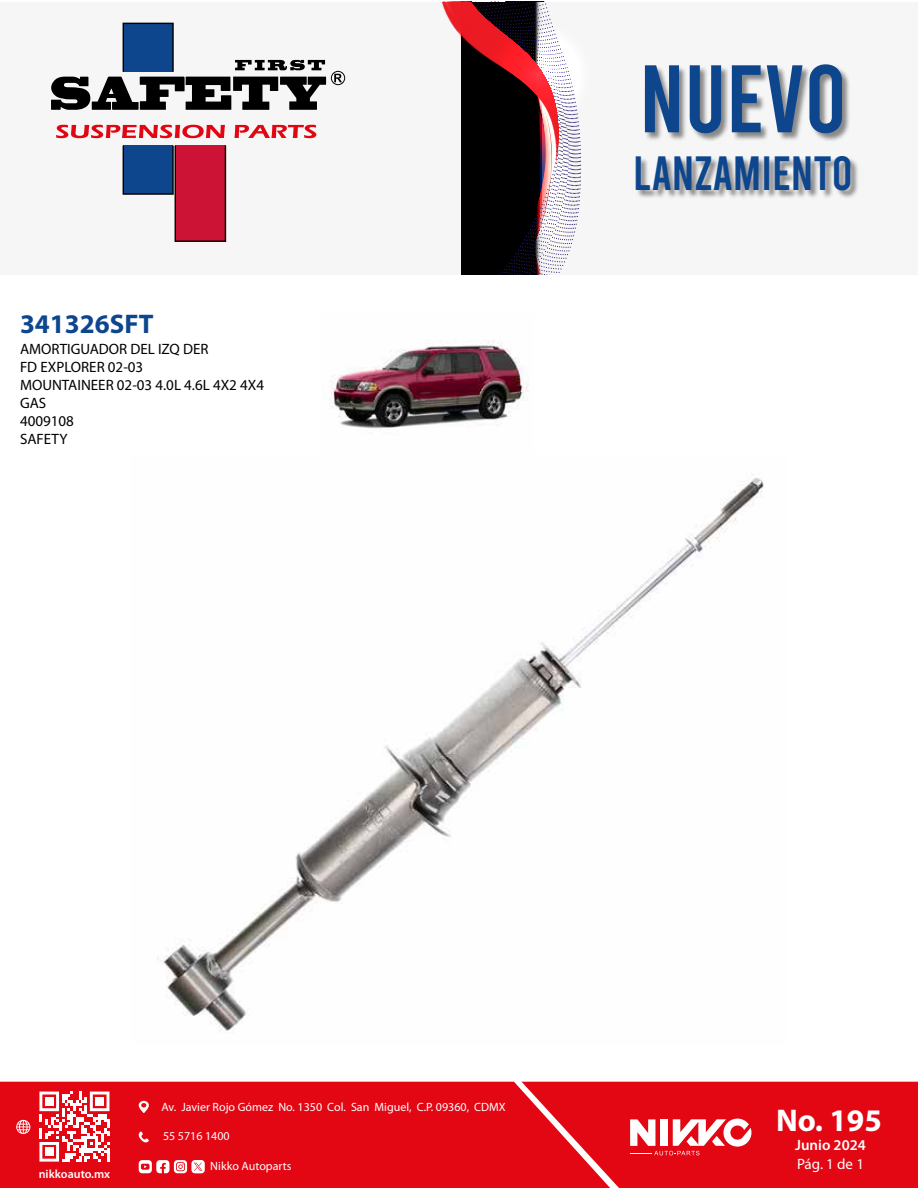
<style>
.page{position:relative;width:918px;height:1188px;background:#fff}
.page>*{position:absolute;margin:0;border:0;box-sizing:border-box;transform-origin:0 0}
.t1{font:95.7px "Bebas";color:#0e468e}
.t2{font:47.85px "Bebas";color:#0e468e}
.t3{font:700 31.5px "Myriad Pro";color:#fff}
.t4{font:700 27px "Myriad Pro";color:#0e468e}
.t5{font:15px/18px "Myriad Pro";color:#000}
.t6{font:600 15px "Myriad Pro";color:#fff}
.t7{font:15px "Myriad Pro";color:#fff}
.t8{font:12px "Myriad Pro";color:#fff}
.t9{font:600 12px "Myriad Pro";color:#fff}
</style>
<div class="page">
<div style="left:0;top:2px;width:918px;height:273px;background:#f6f6f6"></div>
<svg style="left:441px;top:2px;width:141px;height:273px"></svg>
<svg style="left:476px;top:13px;width:123px;height:123px"></svg>
<div style="left:0;top:1082px;width:522px;height:106px;background:#e30613"></div>
<svg style="left:39px;top:1092px;width:70px;height:70px"></svg>
<div style="left:45px;top:1097px;width:8px;height:9px;background:#fff"></div>
<div style="left:95px;top:1097px;width:9px;height:9px;background:#fff"></div>
<div style="left:45px;top:1148px;width:8px;height:8px;background:#fff"></div>
<svg style="left:16px;top:1120px;width:14px;height:14px"></svg>
<svg style="left:139px;top:1101px;width:10px;height:12px"></svg>
<svg style="left:139px;top:1131px;width:10px;height:12px"></svg>
<svg style="left:139px;top:1160px;width:66px;height:13px"></svg>
<svg style="left:522px;top:1082px;width:396px;height:106px;background:#e41723"></svg>
<img style="left:637px;top:66px;width:221px;height:132px">
<svg style="left:56px;top:125px;width:169px;height:13px"></svg>
<svg style="left:234px;top:125px;width:82px;height:13px"></svg>
<svg style="left:123px;top:146px;width:103px;height:96px"></svg>
<svg style="left:51px;top:23px;width:294px;height:87px"></svg>
<img style="left:330px;top:340px;width:199px;height:89px">
<img style="left:157px;top:477px;width:607px;height:554px">
<h3 class="t4" style="left:20px;top:306px;width:135px">341326SFT</h3>
<p class="t5" style="left:20px;top:340px;width:246px">AMORTIGUADOR DEL IZQ DER<br>FD EXPLORER 02-03<br>MOUNTAINEER 02-03 4.0L 4.6L 4X2 4X4<br>GAS<br>4009108<br>SAFETY</p>
<h1 class="t1" style="left:639px;top:51px;width:209px">NUEVO</h1>
<h2 class="t2" style="left:633px;top:149px;width:221px">LANZAMIENTO</h2>
<p class="t9" style="left:39px;top:1167px;width:73px">nikkoauto.mx</p>
<p class="t8" style="left:161px;top:1099px;width:346px">Av. Javier Rojo Gómez No. 1350 Col. San Miguel, C.P. 09360, CDMX</p>
<p class="t8" style="left:163px;top:1129px;width:68px">55 5716 1400</p>
<p class="t8" style="left:210px;top:1159px;width:83px">Nikko Autoparts</p>
<h3 class="t3" style="left:776px;top:1100px;width:107px">No. 195</h3>
<p class="t6" style="left:795px;top:1135px;width:72px">Junio 2024</p>
<p class="t7" style="left:797px;top:1155px;width:69px">Pág. 1 de 1</p>
</div>
